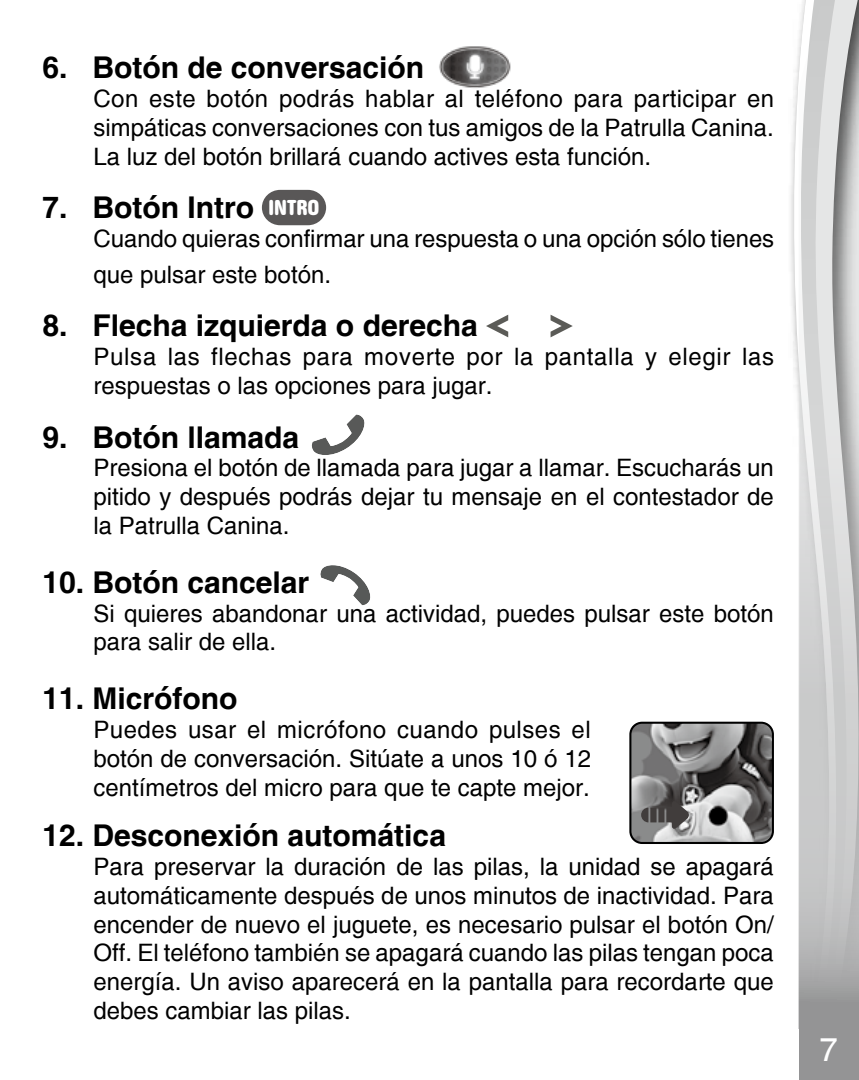
<style>
.page{position:relative;width:859px;height:1080px;background:#fff}
.page>*{position:absolute;margin:0;border:0;box-sizing:border-box;transform-origin:0 0}
.t1{font:700 30px "Helvetica";color:#000}
.t2{font:27px "Helvetica";color:#fff}
.t3{font:24px/28.8px "Helvetica";color:#000;text-align:justify}
.t4{font:24px/28.8px "Helvetica";letter-spacing:.03em;color:#000}
.t5{font:700 21.3px "AG Book Rounded Condensed";color:#fff}
.s1{font-size:33px}
</style>
<div class="page">
<svg style="left:793px;top:39px;width:6px;height:990px"></svg>
<svg style="left:799px;top:0;width:60px;height:1080px;background:#c7c8c8"></svg>
<img style="left:439px;top:46px;width:72px;height:42px">
<svg style="left:486px;top:315px;width:22px;height:22px"></svg>
<svg style="left:550px;top:315px;width:23px;height:22px"></svg>
<svg style="left:311px;top:414px;width:54px;height:41px"></svg>
<svg style="left:320px;top:565px;width:51px;height:40px"></svg>
<img style="left:632px;top:723px;width:139px;height:118px">
<div style="left:629px;top:722px;width:145px;height:122px;border:2px solid #000;border-radius:12px"></div>
<svg style="left:641px;top:801px;width:48px;height:28px"></svg>
<div style="left:262px;top:190px;width:64px;height:35px;background:#595757;border-radius:18px"></div>
<p class="t1" style="left:42px;top:49px;width:383px">6. Botón de conversación</p>
<p class="t3" style="left:94px;top:84px;width:682px">Con este botón podrás hablar al teléfono para participar en simpáticas conversaciones con tus amigos de la Patrulla Canina.<br>La luz del botón brillará cuando actives esta función.</p>
<p class="t1" style="left:42px;top:189px;width:213px">7. Botón Intro</p>
<p class="t3" style="left:94px;top:221px;width:682px;line-height:36px">Cuando quieras confirmar una respuesta o una opción sólo tienes que pulsar este botón.</p>
<p class="t1" style="left:42px;top:307px;width:437px">8. Flecha izquierda o derecha</p>
<p class="t4" style="left:94px;top:343px;width:682px">Pulsa las flechas para moverte por la pantalla y elegir las respuestas o las opciones para jugar.</p>
<p class="t1" style="left:42px;top:419px;width:258px">9. Botón llamada</p>
<p class="t3" style="left:94px;top:454px;width:682px">Presiona el botón de llamada para jugar a llamar. Escucharás un pitido y después podrás dejar tu mensaje en el contestador de la Patrulla Canina.</p>
<p class="t1" style="left:42px;top:564px;width:268px">10. Botón cancelar</p>
<p class="t3" style="left:94px;top:599px;width:682px">Si quieres abandonar una actividad, puedes pulsar este botón para salir de ella.</p>
<p class="t1" style="left:42px;top:680px;width:197px">11. Micrófono</p>
<p class="t3" style="left:94px;top:715px;width:499px">Puedes usar el micrófono cuando pulses el botón de conversación. Sitúate a unos 10 ó 12 centímetros del micro para que te capte mejor.</p>
<p class="t1" style="left:42px;top:817px;width:405px">12. Desconexión automática</p>
<p class="t3" style="left:94px;top:852px;width:682px">Para preservar la duración de las pilas, la unidad se apagará automáticamente después de unos minutos de inactividad. Para encender de nuevo el juguete, es necesario pulsar el botón On/ Off. El teléfono también se apagará cuando las pilas tengan poca energía. Un aviso aparecerá en la pantalla para recordarte que debes cambiar las pilas.</p>
<p class="t5" style="left:268px;top:195px;width:53px">INTRO</p>
<p class="t2" style="left:820px;top:1022px;width:25px">7<span class="s1">7</span></p>
</div>
